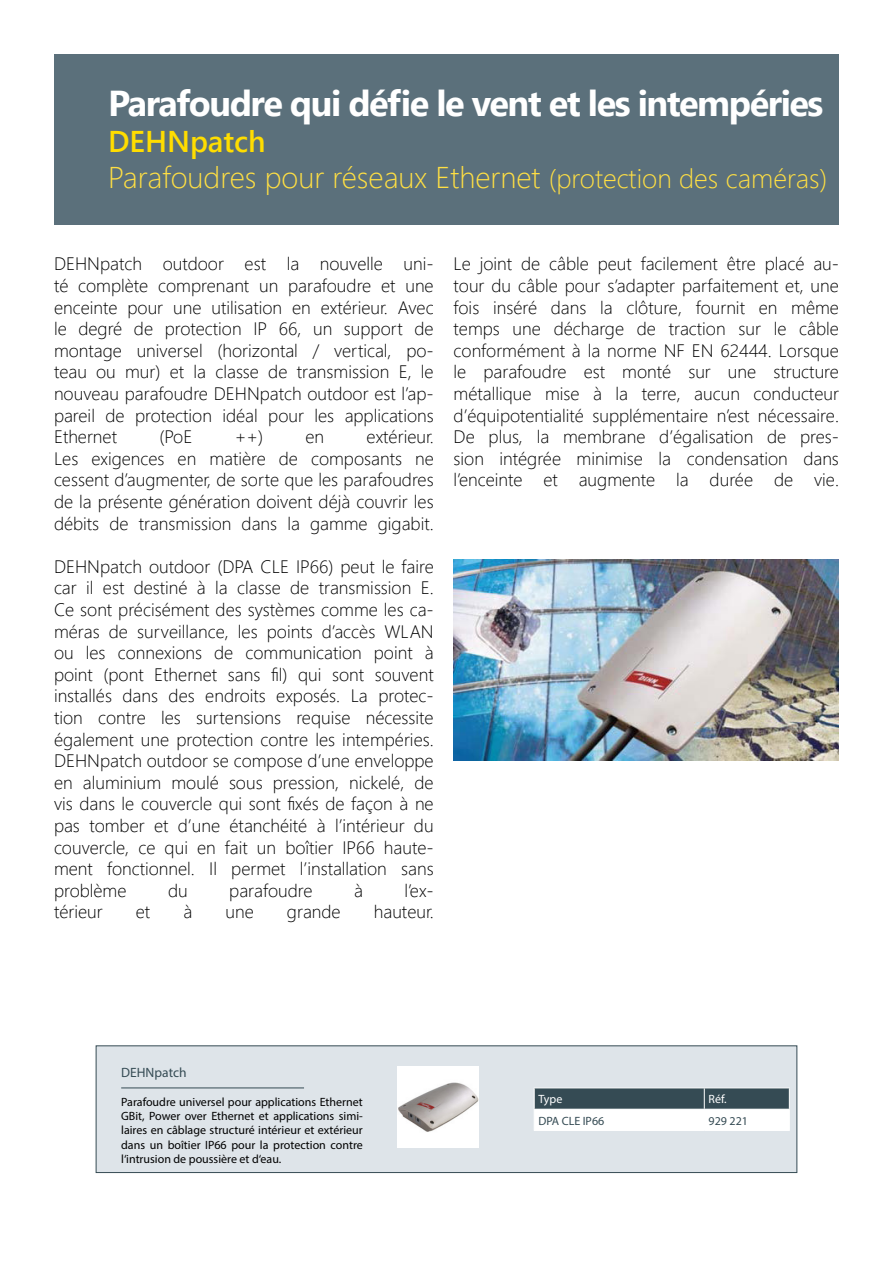
<style>
.page{position:relative;width:893px;height:1263px;background:#fff}
.page>*{position:absolute;margin:0;border:0;box-sizing:border-box;transform-origin:0 0}
.t1{font:700 36px "Segoe UI";letter-spacing:-.04em;color:#fff}
.t2{font:300 30px/36px "Segoe UI";color:#ffdf43}
.t3{font:300 18px/21.6px "Segoe UI";color:#000;text-align:justify}
.t4{font:13.5px "Myriad Pro";color:#354b54}
.t5{font:12px/14.4px "Myriad Pro";color:#000;text-align:justify}
.t6{font:12px "Myriad Pro";color:#354b54}
.t7{font:12px "Myriad Pro";color:#fff}
.s1{font-weight:600;color:#fd0}
.s2{font-size:27px}
</style>
<div class="page">
<div style="left:54px;top:54px;width:785px;height:170px;background:#5b707b"></div>
<img style="left:454px;top:559px;width:385px;height:201px">
<div style="left:96px;top:1045px;width:701px;height:128px;background:#dee4e9;border:1px solid #354b54"></div>
<hr style="left:121px;top:1087px;width:183px;height:1px;background:#354b54">
<img style="left:397px;top:1067px;width:82px;height:80px">
<hr style="left:534px;top:1087px;width:170px;height:1px;background:#fff">
<hr style="left:704px;top:1087px;width:86px;height:1px;background:#fff">
<svg style="left:534px;top:1088px;width:256px;height:42px;background:#9ea9ad"></svg>
<hr style="left:534px;top:1130px;width:170px;height:1px;background:#fff">
<hr style="left:704px;top:1130px;width:86px;height:1px;background:#fff">
<h1 class="t1" style="left:108px;top:69px;width:717px">Parafoudre qui défie le vent et les intempéries</h1>
<h2 class="t2" style="left:108px;top:121px;width:721px"><span class="s1">DEHNpatch<br></span>Parafoudres pour réseaux Ethernet <span class="s2">(protection des caméras)</span></h2>
<p class="t3" style="left:54px;top:251px;width:381px">DEHNpatch outdoor est la nouvelle uni&shy;té complète comprenant un parafoudre et une enceinte pour une utilisation en extérieur. Avec le degré de protection IP 66, un support de montage universel (horizontal / vertical, po&shy;teau ou mur) et la classe de transmission E, le nouveau parafoudre DEHNpatch outdoor est l’ap&shy;pareil de protection idéal pour les applications Ethernet</p>
<p class="t3" style="left:54px;top:424px;width:381px;text-indent:313px">extérieur.<br>Les exigences en matière de composants ne cessent d’augmenter, de sorte que les parafoudres de la présente génération doivent déjà couvrir les débits de transmission dans la gamme gigabit.</p>
<p class="t3" style="left:54px;top:554px;width:381px">DEHNpatch outdoor (DPA CLE IP66) peut le faire car il est destiné à la classe de transmission E.<br>Ce sont précisément des systèmes comme les ca&shy;méras de surveillance, les points d’accès WLAN ou les connexions de communication point à point (pont Ethernet sans fil) qui sont souvent installés dans des endroits exposés. La protec&shy;tion contre les surtensions requise nécessite également une protection contre les intempéries.<br>DEHNpatch outdoor se compose d’une enveloppe en aluminium moulé sous pression, nickelé, de vis dans le couvercle qui sont fixés de façon à ne pas tomber et d’une étanchéité à l’intérieur du couvercle, ce qui en fait un boîtier IP66 haute&shy;ment fonctionnel. Il permet l’installation sans problème</p>
<p class="t3" style="left:159px;top:424px;width:34px">(PoE</p>
<p class="t3" style="left:235px;top:424px;width:30px">++)</p>
<p class="t3" style="left:306px;top:424px;width:20px">en</p>
<p class="t3" style="left:168px;top:878px;width:21px">du</p>
<p class="t3" style="left:229px;top:878px;width:85px">parafoudre</p>
<p class="t3" style="left:354px;top:878px;width:10px">à</p>
<p class="t3" style="left:404px;top:878px;width:31px">l’ex-</p>
<p class="t3" style="left:54px;top:899px;width:50px">térieur</p>
<p class="t3" style="left:136px;top:899px;width:16px">et</p>
<p class="t3" style="left:183px;top:899px;width:10px">à</p>
<p class="t3" style="left:225px;top:899px;width:30px">une</p>
<p class="t3" style="left:287px;top:899px;width:55px">grande</p>
<p class="t3" style="left:374px;top:899px;width:61px">hauteur.</p>
<p class="t3" style="left:454px;top:251px;width:387px">Le joint de câble peut facilement être placé au&shy;tour du câble pour s’adapter parfaitement et, une fois inséré dans la clôture, fournit en même temps une décharge de traction sur le câble conformément à la norme NF EN 62444. Lorsque le parafoudre est monté sur une structure métallique mise à la terre, aucun conducteur d’équipotentialité supplémentaire n’est nécessaire.<br>De plus, la membrane d’égalisation de pres&shy;sion intégrée minimise la condensation dans l’enceinte et augmente la durée de vie.</p>
<p class="t4" style="left:121px;top:1064px;width:67px">DEHNpatch</p>
<p class="t5" style="left:121px;top:1094px;width:243px">Parafoudre universel pour applications Ethernet GBit, Power over Ethernet et applications simi&shy;laires en câblage structuré intérieur et extérieur dans un boîtier IP66 pour la protection contre l‘intrusion de poussière et d‘eau.</p>
<p class="t7" style="left:538px;top:1092px;width:25px">Type</p>
<p class="t7" style="left:708px;top:1092px;width:20px">Réf.</p>
<p class="t6" style="left:538px;top:1113px;width:67px">DPA CLE IP66</p>
<p class="t6" style="left:708px;top:1113px;width:41px">929 221</p>
</div>
